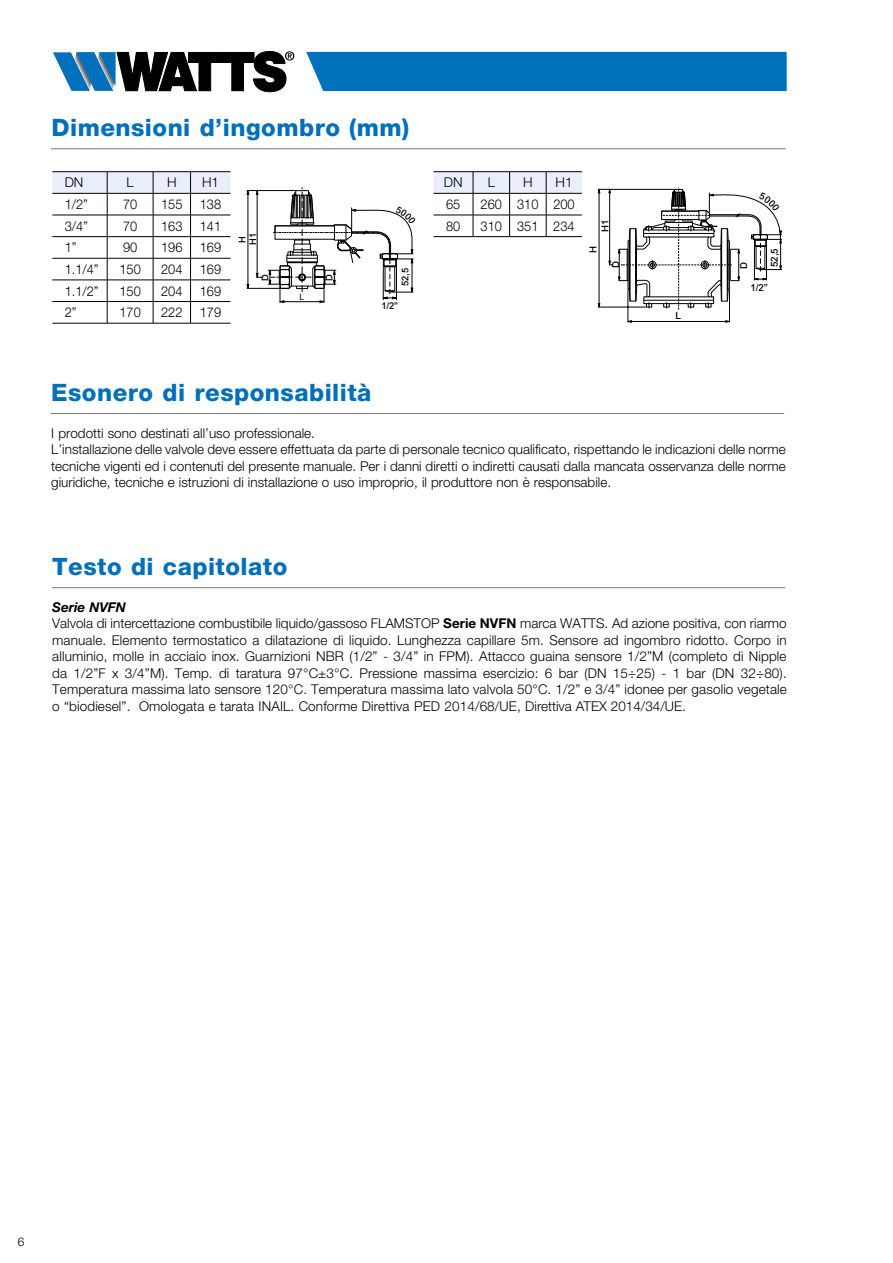
<style>
.page{position:relative;width:893px;height:1263px;background:#fff}
.page>*{position:absolute;margin:0;border:0;box-sizing:border-box;transform-origin:0 0}
.t1{font:800 24px "Helvetica Neue LT Std";letter-spacing:.02em;color:#0070ba}
.t2{font:300 13.5px/16.5px "Helvetica Neue LT Std";color:#000}
.t3{font:300 13.5px "Helvetica Neue LT Std";color:#000;scale:.95 1}
.t4{font:300 12px "Helvetica Neue LT Std";color:#000}
.t5{font:500 9.6px "Arial MT Pro";color:#000}
.t6{font:500 9.3px "Arial MT Pro";color:#000}
.t7{font:800 9.3px "M Arial";color:#000}
.s1{font-weight:700;font-style:italic}
.s2{font-weight:700}
</style>
<div class="page">
<svg style="left:53px;top:51px;width:241px;height:41px"></svg>
<div style="left:306px;top:52px;width:481px;height:39px;background:#0072bb"></div>
<hr style="left:52px;top:171px;width:55px;height:1px;background:#000">
<hr style="left:107px;top:171px;width:46px;height:1px;background:#000">
<hr style="left:153px;top:171px;width:38px;height:1px;background:#000">
<hr style="left:191px;top:171px;width:39px;height:1px;background:#000">
<hr style="left:52px;top:323px;width:55px;height:1px;background:#000">
<hr style="left:107px;top:323px;width:46px;height:1px;background:#000">
<hr style="left:153px;top:323px;width:38px;height:1px;background:#000">
<hr style="left:191px;top:323px;width:39px;height:1px;background:#000">
<svg style="left:52px;top:172px;width:178px;height:151px"></svg>
<hr style="left:248px;top:194px;width:1px;height:91px;background:#000">
<hr style="left:247px;top:288px;width:33px;height:1px;background:#000">
<hr style="left:247px;top:190px;width:48px;height:1px;background:#000">
<hr style="left:433px;top:171px;width:40px;height:1px;background:#000">
<hr style="left:473px;top:171px;width:37px;height:1px;background:#000">
<hr style="left:510px;top:171px;width:36px;height:1px;background:#000">
<hr style="left:546px;top:171px;width:36px;height:1px;background:#000">
<hr style="left:433px;top:236px;width:40px;height:1px;background:#000">
<hr style="left:473px;top:236px;width:37px;height:1px;background:#000">
<hr style="left:510px;top:236px;width:36px;height:1px;background:#000">
<hr style="left:546px;top:236px;width:36px;height:1px;background:#000">
<svg style="left:433px;top:172px;width:149px;height:64px"></svg>
<hr style="left:599px;top:192px;width:1px;height:112px;background:#000">
<hr style="left:598px;top:189px;width:76px;height:1px;background:#000">
<hr style="left:729px;top:289px;width:1px;height:33px;background:#000">
<hr style="left:628px;top:289px;width:1px;height:33px;background:#000">
<hr style="left:598px;top:307px;width:48px;height:1px;background:#000">
<hr style="left:631px;top:321px;width:95px;height:1px;background:#000">
<hr style="left:52px;top:587px;width:733px;height:1px;background:#797979">
<hr style="left:51px;top:148px;width:735px;height:1px;background:#797979">
<hr style="left:51px;top:413px;width:733px;height:1px;background:#797979">
<svg style="left:256px;top:188px;width:158px;height:115px"></svg>
<svg style="left:609px;top:187px;width:173px;height:122px"></svg>
<h1 class="t1" style="left:51px;top:113px;width:359px">Dimensioni d’ingombro (mm)</h1>
<p class="t2" style="left:65px;top:174px;width:20px">DN</p>
<p class="t2" style="left:127px;top:174px;width:9px">L</p>
<p class="t2" style="left:167px;top:174px;width:11px">H</p>
<p class="t2" style="left:202px;top:174px;width:19px">H1</p>
<p class="t3" style="left:65px;top:196px;width:26px">1/2”</p>
<p class="t3" style="left:123px;top:196px;width:17px">70</p>
<p class="t3" style="left:161px;top:196px;width:24px">155</p>
<p class="t3" style="left:200px;top:196px;width:24px">138</p>
<p class="t3" style="left:65px;top:218px;width:26px">3/4”</p>
<p class="t3" style="left:123px;top:218px;width:17px">70</p>
<p class="t3" style="left:161px;top:218px;width:24px">163</p>
<p class="t3" style="left:200px;top:218px;width:24px">141</p>
<p class="t3" style="left:65px;top:239px;width:14px">1”</p>
<p class="t3" style="left:123px;top:239px;width:17px">90</p>
<p class="t3" style="left:161px;top:239px;width:24px">196</p>
<p class="t3" style="left:200px;top:239px;width:24px">169</p>
<p class="t3" style="left:65px;top:261px;width:37px">1.1/4”</p>
<p class="t3" style="left:119px;top:261px;width:24px">150</p>
<p class="t3" style="left:161px;top:261px;width:24px">204</p>
<p class="t3" style="left:200px;top:261px;width:24px">169</p>
<p class="t3" style="left:65px;top:282px;width:37px">1.1/2”</p>
<p class="t3" style="left:119px;top:282px;width:24px">150</p>
<p class="t3" style="left:161px;top:282px;width:24px">204</p>
<p class="t3" style="left:200px;top:282px;width:24px">169</p>
<p class="t3" style="left:65px;top:304px;width:14px">2”</p>
<p class="t3" style="left:119px;top:304px;width:24px">170</p>
<p class="t3" style="left:161px;top:304px;width:24px">222</p>
<p class="t3" style="left:200px;top:304px;width:24px">179</p>
<p class="t6" style="left:247px;top:245px;width:13px;rotate:-90deg">H1</p>
<p class="t6" style="left:237px;top:243px;width:8px;rotate:-90deg">H</p>
<p class="t6" style="left:260px;top:281px;width:8px;rotate:-90deg">D</p>
<p class="t7" style="left:299px;top:291px;width:6px">L</p>
<p class="t6" style="left:324px;top:281px;width:8px;rotate:-90deg">D</p>
<p class="t6" style="left:400px;top:286px;width:20px;rotate:-90deg">52,5</p>
<p class="t6" style="left:381px;top:300px;width:18px">1/2”</p>
<h1 class="t1" style="left:51px;top:378px;width:322px">Esonero di responsabilità</h1>
<p class="t2" style="left:444px;top:174px;width:20px">DN</p>
<p class="t2" style="left:488px;top:174px;width:9px">L</p>
<p class="t2" style="left:523px;top:174px;width:11px">H</p>
<p class="t2" style="left:555px;top:174px;width:19px">H1</p>
<p class="t3" style="left:446px;top:196px;width:17px">65</p>
<p class="t3" style="left:481px;top:196px;width:101px">260 310 200</p>
<p class="t3" style="left:446px;top:218px;width:17px">80</p>
<p class="t3" style="left:481px;top:218px;width:101px">310 351 234</p>
<p class="t5" style="left:600px;top:232px;width:14px;rotate:-90deg">H1</p>
<p class="t5" style="left:587px;top:253px;width:8px;rotate:-90deg">H</p>
<p class="t5" style="left:610px;top:268px;width:8px;rotate:-90deg">D</p>
<p class="t5" style="left:676px;top:310px;width:7px">L</p>
<p class="t5" style="left:738px;top:268px;width:8px;rotate:-90deg">D</p>
<p class="t5" style="left:769px;top:267px;width:20px;rotate:-90deg">52,5</p>
<p class="t5" style="left:750px;top:282px;width:19px">1/2”</p>
<p class="t2" style="left:51px;top:424px;width:736px">I prodotti sono destinati all’uso professionale.<br>L’installazione delle valvole deve essere effettuata da parte di personale tecnico qualificato, rispettando le indicazioni delle norme tecniche vigenti ed i contenuti del presente manuale. Per i danni diretti o indiretti causati dalla mancata osservanza delle norme giuridiche, tecniche e istruzioni di installazione o uso improprio, il produttore non è responsabile.</p>
<h1 class="t1" style="left:52px;top:552px;width:237px">Testo di capitolato</h1>
<p class="t2" style="left:52px;top:599px;width:736px"><span class="s1">Serie NVFN<br></span>Valvola di intercettazione combustibile liquido/gassoso FLAMSTOP <span class="s2">Serie NVFN</span> marca WATTS. Ad azione positiva, con riarmo manuale. Elemento termostatico a dilatazione di liquido. Lunghezza capillare 5m. Sensore ad ingombro ridotto. Corpo in alluminio, molle in acciaio inox. Guarnizioni NBR (1/2” - 3/4” in FPM). Attacco guaina sensore 1/2”M (completo di Nipple da 1/2”F x 3/4”M). Temp. di taratura 97°C±3°C. Pressione massima esercizio: 6 bar (DN 15÷25) - 1 bar (DN 32÷80).<br>Temperatura massima lato sensore 120°C. Temperatura massima lato valvola 50°C. 1/2” e 3/4” idonee per gasolio vegetale o “biodiesel”. Omologata e tarata INAIL. Conforme Direttiva PED 2014/68/UE, Direttiva ATEX 2014/34/UE.</p>
<p class="t4" style="left:18px;top:1234px;width:8px">6</p>
</div>
